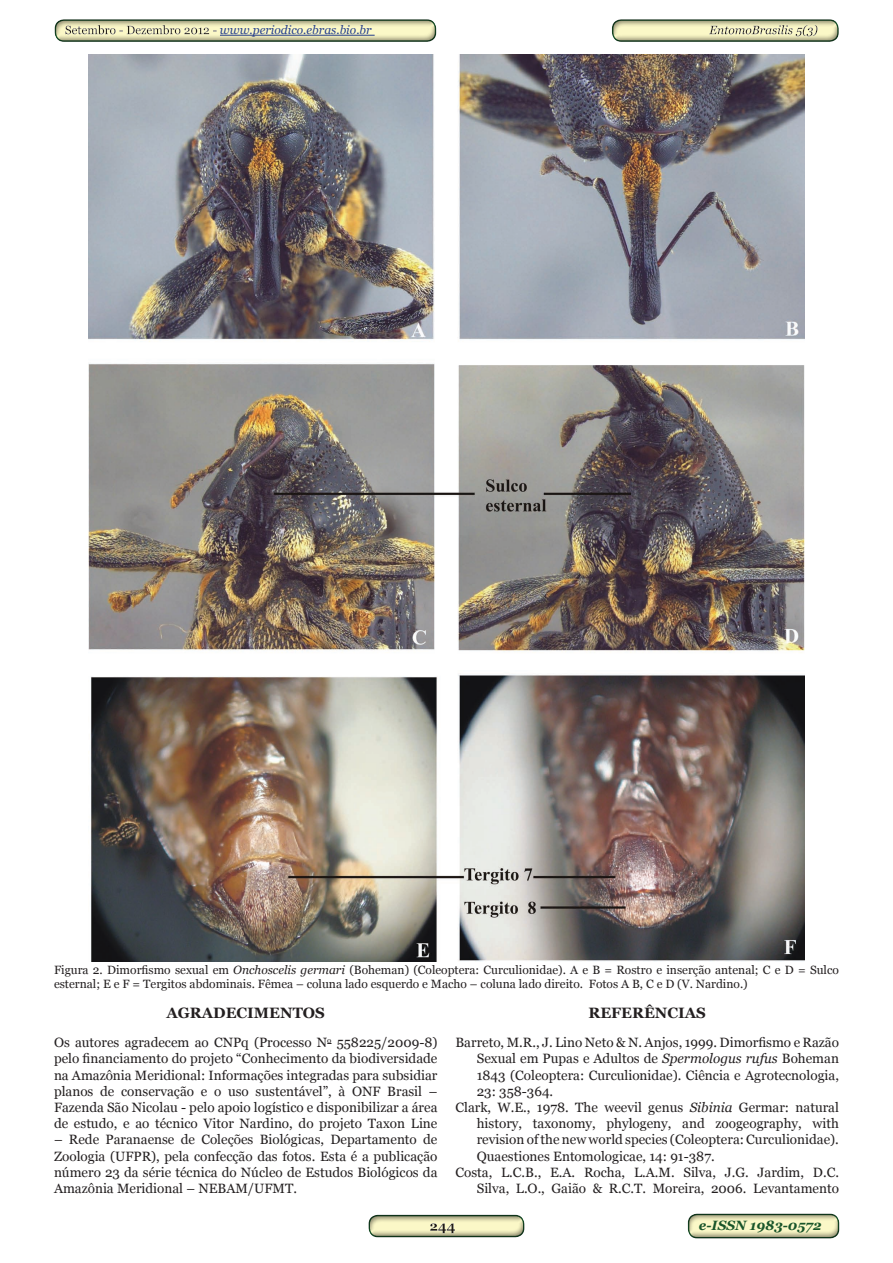
<style>
.page{position:relative;width:893px;height:1263px;background:#fff}
.page>*{position:absolute;margin:0;border:0;box-sizing:border-box;transform-origin:0 0}
.t1{font:700 15px "Georgia";color:#231f20}
.t2{font:13.5px/16.2px "Georgia";color:#231f20;text-align:justify}
.t3{font:italic 700 13.5px "Georgia";color:#19552a}
.t4{font:12px/14.4px "Georgia";color:#231f20}
.t5{font:italic 12px "Georgia";color:#253f8e}
.s1{font-style:italic}
</style>
<div class="page">
<div style="left:368px;top:1212px;width:158px;height:25px;background:#231f20;opacity:.5"></div>
<div style="left:54px;top:17px;width:383px;height:25px;background:#231f20;opacity:.5"></div>
<div style="left:609px;top:17px;width:230px;height:25px;background:#231f20;opacity:.5"></div>
<div style="left:687px;top:1211px;width:155px;height:28px;background:#231f20;opacity:.5"></div>
<img style="left:89px;top:54px;width:715px;height:908px">
<p class="t5" style="left:220px;top:22px;width:153px">www.periodico.ebras.bio.br</p>
<p class="t4" style="left:54px;top:962px;width:786px">Figura 2. Dimorfismo sexual em <span class="s1">Onchoscelis germari</span> (Boheman) (Coleoptera: Curculionidae). A e B = Rostro e inserção antenal; C e D = Sulco esternal; E e F = Tergitos abdominais. Fêmea – coluna lado esquerdo e Macho – coluna lado direito. Fotos A B, C e D (V. Nardino.)</p>
<p class="t1" style="left:166px;top:1003px;width:160px">AGRADECIMENTOS</p>
<p class="t2" style="left:54px;top:1035px;width:385px">Os autores agradecem ao CNPq (Processo N<sup>o</sup> 558225/2009-8) pelo financiamento do projeto “Conhecimento da biodiversidade na Amazônia Meridional: Informações integradas para subsidiar planos de conservação e o uso sustentável”, à ONF Brasil – Fazenda São Nicolau - pelo apoio logístico e disponibilizar a área de estudo, e ao técnico Vitor Nardino, do projeto Taxon Line</p>
<p class="t2" style="left:54px;top:1132px;width:385px">– Rede Paranaense de Coleções Biológicas, Departamento de Zoologia (UFPR), pela confecção das fotos. Esta é a publicação número 23 da série técnica do Núcleo de Estudos Biológicos da Amazônia Meridional – NEBAM/UFMT.</p>
<p class="t1" style="left:588px;top:1003px;width:119px">REFERÊNCIAS</p>
<p class="t2" style="left:455px;top:1035px;width:385px">Barreto, M.R., J. Lino Neto &amp; N. Anjos, 1999. Dimorfismo e Razão</p>
<p class="t2" style="left:477px;top:1051px;width:364px">Sexual em Pupas e Adultos de <span class="s1">Spermologus rufus</span> Boheman</p>
<p class="t2" style="left:477px;top:1067px;width:364px">1843 (Coleoptera: Curculionidae). Ciência e Agrotecnologia,</p>
<p class="t2" style="left:477px;top:1083px;width:78px">23: 358-364.</p>
<p class="t2" style="left:455px;top:1099px;width:385px">Clark, W.E., 1978. The weevil genus <span class="s1">Sibinia</span> Germar: natural</p>
<p class="t2" style="left:477px;top:1116px;width:364px">history, taxonomy, phylogeny, and zoogeography, with</p>
<p class="t2" style="left:477px;top:1132px;width:364px">revision of the new world species (Coleoptera: Curculionidae).</p>
<p class="t2" style="left:477px;top:1148px;width:239px">Quaestiones Entomologicae, 14: 91-387.</p>
<p class="t2" style="left:455px;top:1164px;width:385px">Costa, L.C.B., E.A. Rocha, L.A.M. Silva, J.G. Jardim, D.C.</p>
<p class="t2" style="left:477px;top:1180px;width:364px">Silva, L.O., Gaião &amp; R.C.T. Moreira, 2006. Levantamento</p>
<p class="t3" style="left:699px;top:1216px;width:124px">e-ISSN 1983-0572</p>
</div>
